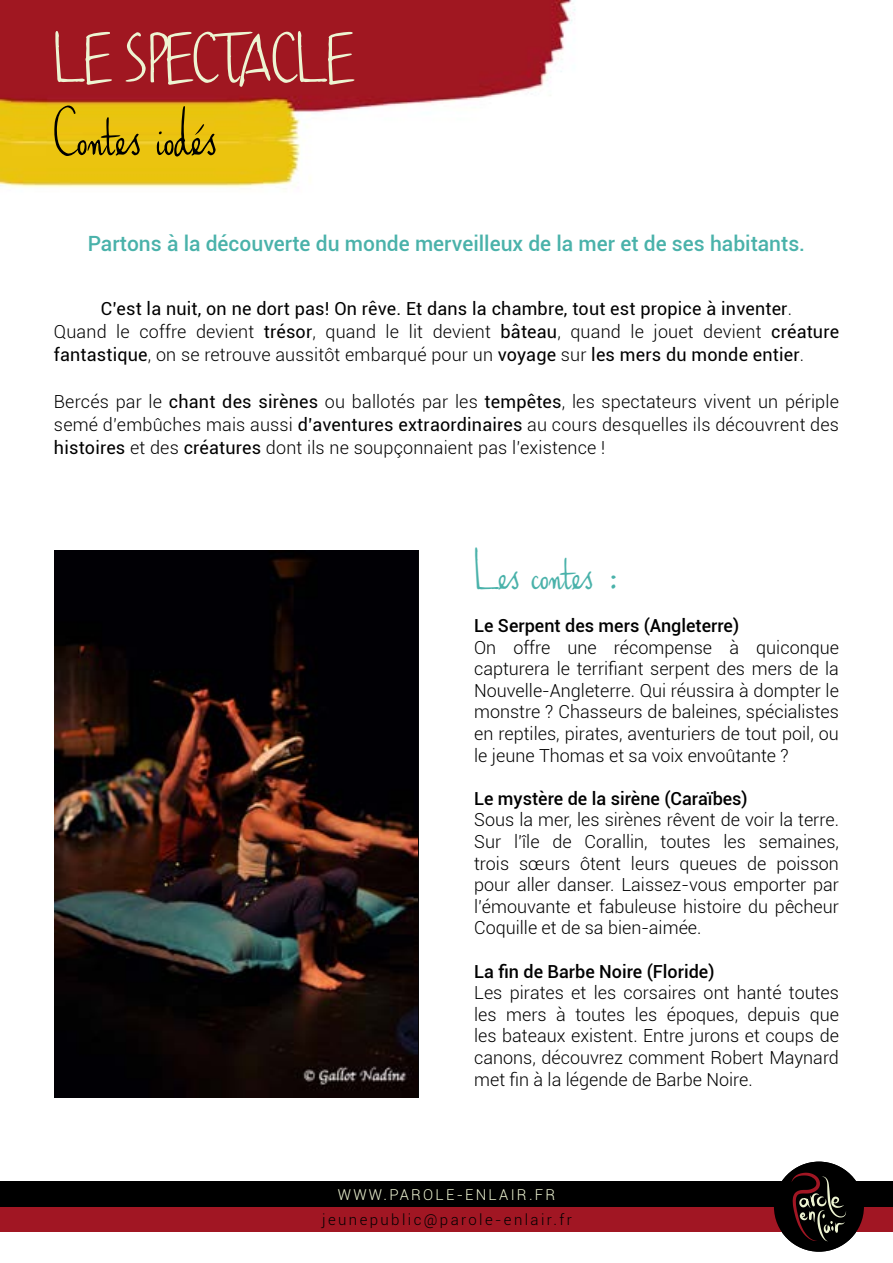
<style>
.page{position:relative;width:893px;height:1263px;background:#fff}
.page>*{position:absolute;margin:0;border:0;box-sizing:border-box;transform-origin:0 0}
.t1{font:700 54px "Haiku's Scriptv.09";color:#edf4d2}
.t2{font:54px "Haiku's Scriptv.09";color:#000}
.t3{font:45px "Haiku's Scriptv.09";color:#4ab2aa}
.t4{font:500 21px "Roboto";color:#4ab2aa}
.t5{font:300 18px/21.6px "Roboto";color:#000;text-align:justify}
.t6{font:18px/23.1px "Roboto";letter-spacing:.01em;color:#000}
.t7{font:500 18px "Roboto";color:#000}
.t8{font:300 15px "Roboto";letter-spacing:.15em;color:#edf3d1}
.t9{font:300 15px "Roboto";letter-spacing:.16em;color:#000}
.s1{font-weight:300}
.s2{font-weight:400}
</style>
<div class="page">
<img style="left:0;top:0;width:576px;height:188px">
<div style="left:0;top:1206px;width:893px;height:25px;background:#a11623"></div>
<div style="left:0;top:1181px;width:893px;height:26px;background:#000"></div>
<div style="left:774px;top:1161px;width:90px;height:91px;background:#000;border-radius:50%"></div>
<svg style="left:791px;top:1173px;width:55px;height:68px"></svg>
<img style="left:54px;top:551px;width:363px;height:546px">
<h1 class="t1" style="left:54px;top:31px;width:302px">LE SPECTACLE</h1>
<h1 class="t2" style="left:54px;top:105px;width:165px">Contes iodés</h1>
<p class="t4" style="left:88px;top:229px;width:719px">Partons à la découverte du monde merveilleux de la mer et de ses habitants.</p>
<p class="t6" style="left:54px;top:297px;width:787px;text-indent:47px">C’est la nuit, on ne dort pas! On rêve. Et dans la chambre, tout est propice à inventer<span class="s1">.<br>Quand le coffre devient</span> trésor<span class="s1">, quand le lit devient</span> bâteau<span class="s1">, quand le jouet devient</span> créature fantastique<span class="s1">, on se retrouve aussitôt embarqué pour un</span> voyage <span class="s1">sur</span> les mers du monde entier<span class="s1">.</span></p>
<p class="t5" style="left:54px;top:389px;width:787px;line-height:23.1px">Bercés par le <span class="s2">chant des sirènes</span> ou ballotés par les <span class="s2">tempêtes</span>, les spectateurs vivent un périple semé d’embûches mais aussi <span class="s2">d’aventures extraordinaires</span> au cours desquelles ils découvrent des <span class="s2">histoires</span> et des <span class="s2">créatures</span> dont ils ne soupçonnaient pas l’existence !</p>
<h2 class="t3" style="left:474px;top:547px;width:147px">Les contes :</h2>
<p class="t7" style="left:474px;top:613px;width:267px">Le Serpent des mers (Angleterre)</p>
<p class="t5" style="left:474px;top:636px;width:366px">On offre une récompense à quiconque capturera le terrifiant serpent des mers de la Nouvelle-Angleterre. Qui réussira à dompter le monstre ? Chasseurs de baleines, spécialistes en reptiles, pirates, aventuriers de tout poil, ou le jeune Thomas et sa voix envoûtante ?</p>
<p class="t7" style="left:474px;top:786px;width:275px">Le mystère de la sirène (Caraïbes)</p>
<p class="t5" style="left:474px;top:808px;width:366px">Sous la mer, les sirènes rêvent de voir la terre.<br>Sur l’île de Corallin, toutes les semaines, trois sœurs ôtent leurs queues de poisson pour aller danser. Laissez-vous emporter par l’émouvante et fabuleuse histoire du pêcheur Coquille et de sa bien-aimée.</p>
<p class="t7" style="left:474px;top:958px;width:242px">La fin de Barbe Noire (Floride)</p>
<p class="t5" style="left:474px;top:981px;width:366px">Les pirates et les corsaires ont hanté toutes les mers à toutes les époques, depuis que les bateaux existent. Entre jurons et coups de canons, découvrez comment Robert Maynard met fin à la légende de Barbe Noire.</p>
<p class="t8" style="left:338px;top:1184px;width:177px">www.parole-enlair.fr</p>
<p class="t9" style="left:322px;top:1208px;width:94px">compagnie</p>
<p class="t8" style="left:338px;top:1184px;width:219px">WWW.PAROLE-ENLAIR.FR</p>
<p class="t9" style="left:322px;top:1209px;width:251px">jeunepublic@parole-enlair.fr</p>
</div>
